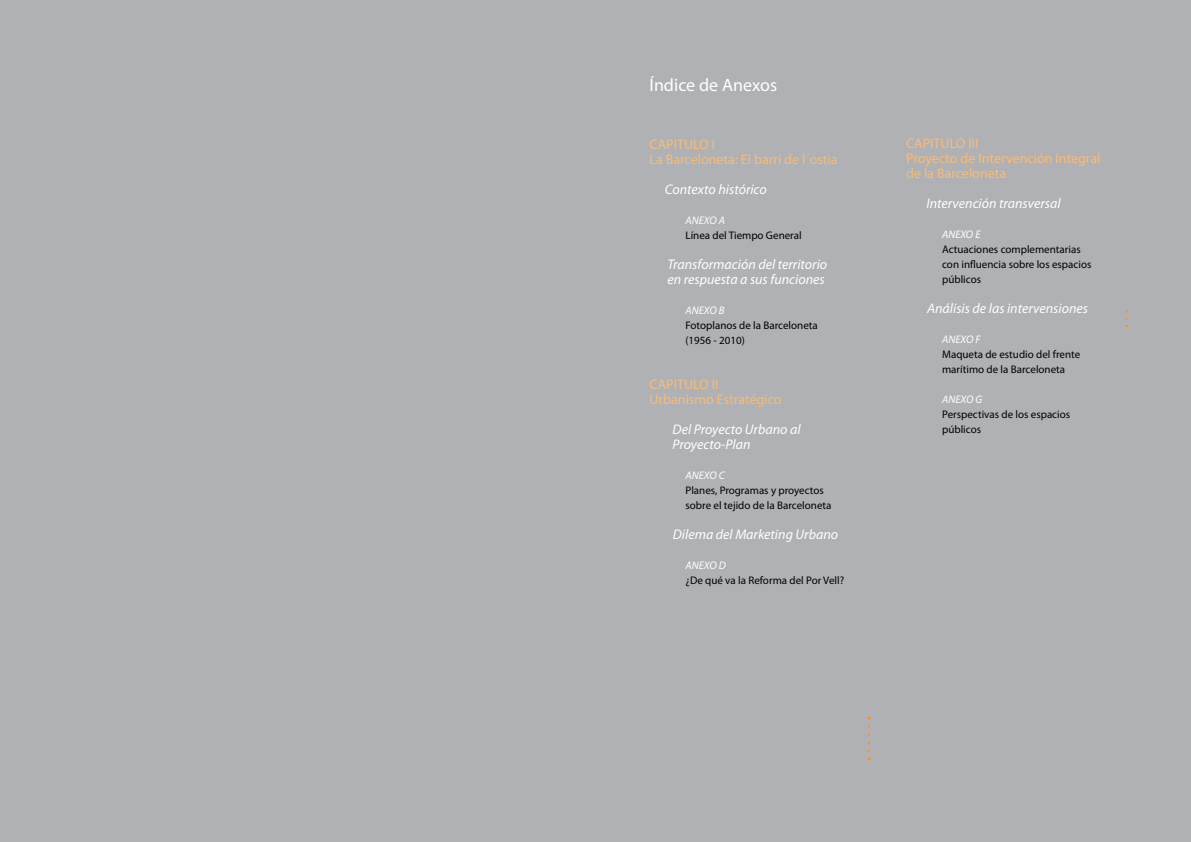
<style>
.page{position:relative;width:1191px;height:842px;background:#fff}
.page>*{position:absolute;margin:0;border:0;box-sizing:border-box;transform-origin:0 0}
.t1{font:18px "Myriad Pro";color:#fff}
.t2{font:italic 14px/15px "Myriad Pro";color:#fff}
.t3{font:14px/15px "Myriad Pro";color:#fbbb74}
.t4{font:11px/15px "Myriad Pro";color:#000}
.s1{font-style:italic;color:#fff}
</style>
<div class="page">
<div style="left:0;top:0;width:595px;height:842px;background:#afb1b4"></div>
<div style="left:595px;top:0;width:596px;height:842px;background:#afb1b4"></div>
<svg style="left:867px;top:726px;width:3px;height:34px"></svg>
<p class="t1" style="left:649px;top:74px;width:129px">Índice de Anexos</p>
<p class="t3" style="left:649px;top:137px;width:189px">CAPITULO I<br>La Barceloneta: El barri de l´ostia</p>
<p class="t2" style="left:665px;top:182px;width:103px">Contexto histórico</p>
<p class="t4" style="left:685px;top:213px;width:118px"><span class="s1">ANEXO A<br></span>Línea del Tiempo General</p>
<p class="t2" style="left:667px;top:257px;width:161px">Transformación del territorio en respuesta a sus funciones</p>
<p class="t4" style="left:685px;top:303px;width:134px"><span class="s1">ANEXO B<br></span>Fotoplanos de la Barceloneta (1956 - 2010)</p>
<p class="t3" style="left:649px;top:377px;width:134px">CAPITULO II<br>Urbanismo Estratégico</p>
<p class="t2" style="left:672px;top:422px;width:130px">Del Proyecto Urbano al<br>Proyecto-Plan</p>
<p class="t4" style="left:685px;top:468px;width:147px"><span class="s1">ANEXO C<br></span>Planes, Programas y proyectos sobre el tejido de la Barceloneta</p>
<p class="t2" style="left:673px;top:527px;width:167px">Dilema del Marketing Urbano</p>
<p class="t4" style="left:685px;top:558px;width:160px"><span class="s1">ANEXO D<br></span>¿De qué va la Reforma del Por Vell?</p>
<p class="t3" style="left:906px;top:136px;width:196px">CAPITULO III<br>Proyecto de Intervención Integral de la Barceloneta</p>
<p class="t2" style="left:926px;top:196px;width:136px">Intervención transversal</p>
<p class="t4" style="left:942px;top:227px;width:151px"><span class="s1">ANEXO E<br></span>Actuaciones complementarias con influencia sobre los espacios públicos</p>
<p class="t2" style="left:927px;top:301px;width:162px">Análisis de las intervensiones</p>
<p class="t4" style="left:942px;top:332px;width:140px"><span class="s1">ANEXO F<br></span>Maqueta de estudio del frente marítimo de la Barceloneta</p>
<p class="t4" style="left:942px;top:392px;width:130px"><span class="s1">ANEXO G<br></span>Perspectivas de los espacios públicos</p>
</div>
